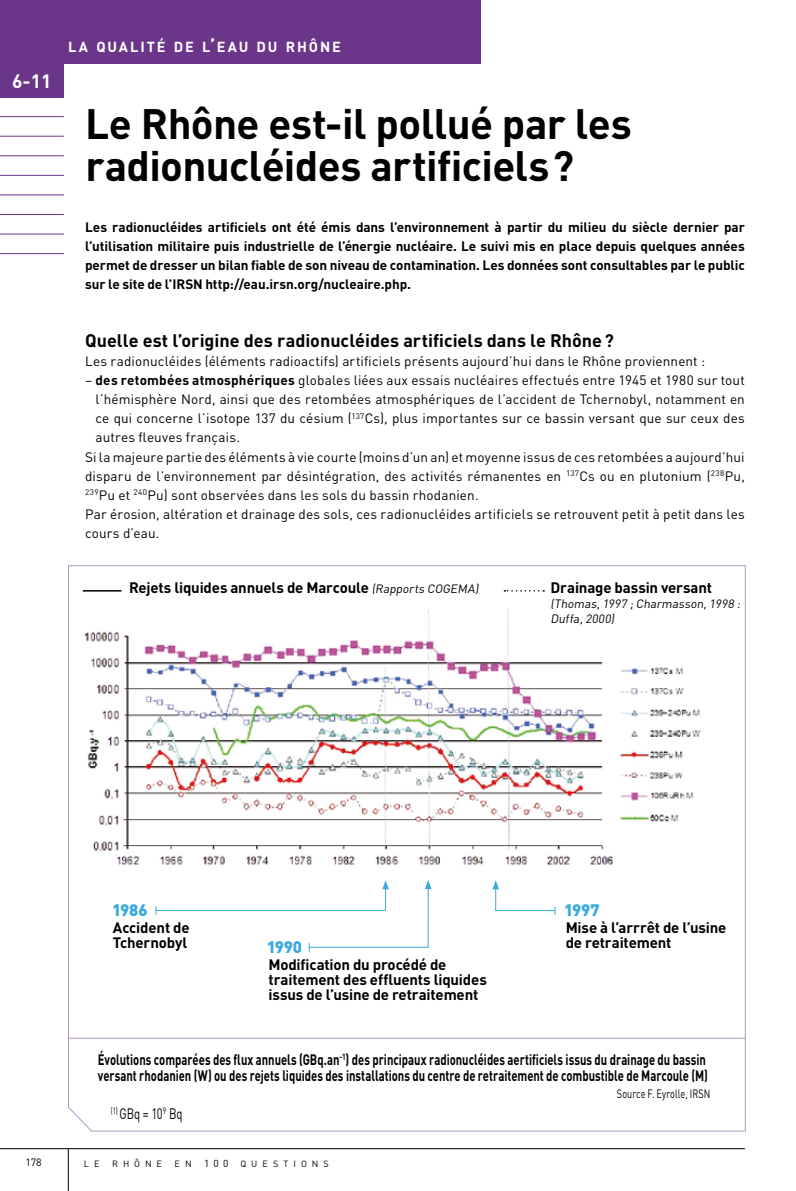
<style>
.page{position:relative;width:796px;height:1191px;background:#fff}
.page>*{position:absolute;margin:0;border:0;box-sizing:border-box;transform-origin:0 0}
.t1{font:700 42px/42px "DIN";letter-spacing:-.015em;color:#000}
.t2{font:700 19.2px "DIN";color:#fff}
.t3{font:700 18px "DIN";color:#000}
.t4{font:900 16.5px "DIN";letter-spacing:-.01em;color:#3aaadc}
.t5{font:700 15px/16.5px "DIN";letter-spacing:-.005em;color:#000;scale:.75 1}
.t6{font:700 15px/15px "DIN";letter-spacing:-.005em;color:#000}
.t7{font:15px "DIN";letter-spacing:-.005em;color:#000;scale:.75 1}
.t8{font:700 14.4px "DIN";letter-spacing:.135em;color:#fff}
.t9{font:13.5px "DIN";letter-spacing:.01em;color:#000}
.t10{font:700 13.5px/19.2px "DIN";letter-spacing:-.005em;color:#000;text-align:justify}
.t11{font:12px/15px "DIN";letter-spacing:.01em;color:#000}
.t12{font:12px "DIN";letter-spacing:.01em;color:#000;scale:.75 1}
.t13{font:10.5px "DIN";color:#000}
.t14{font:9px "DIN";letter-spacing:.555em;color:#000}
.s1{font-size:19.2px}
.s2{font-weight:700}
.s3{font-weight:400;font-size:12px}
.s4{font-size:10.2px}
</style>
<div class="page">
<hr style="left:68px;top:1148px;width:1px;height:43px;background:#000">
<hr style="left:0;top:1148px;width:744px;height:1px;background:#000">
<div style="left:0;top:0;width:480px;height:64px;background:#6b368a"></div>
<div style="left:0;top:0;width:64px;height:98px;background:#6b368a"></div>
<hr style="left:0;top:116px;width:64px;height:1px;background:#6b368a">
<hr style="left:0;top:136px;width:64px;height:1px;background:#6b368a">
<hr style="left:0;top:155px;width:64px;height:1px;background:#6b368a">
<hr style="left:0;top:175px;width:64px;height:1px;background:#6b368a">
<hr style="left:0;top:194px;width:64px;height:1px;background:#6b368a">
<hr style="left:0;top:214px;width:64px;height:1px;background:#6b368a">
<hr style="left:0;top:234px;width:64px;height:1px;background:#6b368a">
<hr style="left:0;top:253px;width:64px;height:1px;background:#6b368a">
<svg style="left:68px;top:565px;width:677px;height:566px"></svg>
<h2 class="t2" style="left:12px;top:68px;width:41px">6-11</h2>
<p class="t8" style="left:68px;top:37px;width:274px">LA QUALITÉ DE L<span class="s1">’</span>EAU DU RHÔNE</p>
<h1 class="t1" style="left:85px;top:101px;width:548px">Le Rhône est-il pollué par les radionucléides artificiels?</h1>
<p class="t10" style="left:85px;top:217px;width:661px">Les radionucléides artificiels ont été émis dans l’environnement à partir du milieu du siècle dernier par l’utilisation militaire puis industrielle de l’énergie nucléaire. Le suivi mis en place depuis quelques années permet de dresser un bilan fiable de son niveau de contamination. Les données sont consultables par le public sur le site de l’IRSN http://eau.irsn.org/nucleaire.php.</p>
<h3 class="t3" style="left:85px;top:328px;width:530px">Quelle est l’origine des radionucléides artificiels dans le Rhône?</h3>
<p class="t9" style="left:85px;top:352px;width:621px">Les radionucléides (éléments radioactifs) artificiels présents aujourd’hui dans le Rhône proviennent :</p>
<p class="t9" style="left:85px;top:372px;width:661px">– <span class="s2">des retombées atmosphériques</span> globales liées aux essais nucléaires effectués entre 1945 et 1980 sur tout</p>
<p class="t9" style="left:95px;top:391px;width:650px">l’hémisphère Nord, ainsi que des retombées atmosphériques de l’accident de Tchernobyl, notamment en</p>
<p class="t9" style="left:95px;top:410px;width:650px">ce qui concerne l’isotope 137 du césium (<sup>137</sup>Cs), plus importantes sur ce bassin versant que sur ceux des</p>
<p class="t9" style="left:95px;top:429px;width:146px">autres fleuves français.</p>
<p class="t9" style="left:85px;top:448px;width:660px">Si la majeure partie des éléments à vie courte (moins d’un an) et moyenne issus de ces retombées a aujourd’hui</p>
<p class="t9" style="left:85px;top:467px;width:661px">disparu de l’environnement par désintégration, des activités rémanentes en <sup>137</sup>Cs ou en plutonium (<sup>238</sup>Pu,</p>
<p class="t9" style="left:85px;top:486px;width:395px"><sup>239</sup>Pu et <sup>240</sup>Pu) sont observées dans les sols du bassin rhodanien.</p>
<p class="t9" style="left:85px;top:505px;width:661px">Par érosion, altération et drainage des sols, ces radionucléides artificiels se retrouvent petit à petit dans les</p>
<p class="t9" style="left:85px;top:525px;width:76px">cours d’eau.</p>
<p class="t6" style="left:129px;top:579px;width:353px">Rejets liquides annuels de Marcoule <span class="s3">(Rapports COGEMA)</span></p>
<p class="t6" style="left:550px;top:579px;width:163px">Drainage bassin versant</p>
<p class="t11" style="left:550px;top:595px;width:193px">(Thomas,1997 ;Charmasson,1998 :<br>Duffa,2000)</p>
<p class="t4" style="left:112px;top:899px;width:37px">1986</p>
<p class="t6" style="left:113px;top:919px;width:78px">Accident de<br>Tchernobyl</p>
<p class="t4" style="left:267px;top:935px;width:37px">1990</p>
<p class="t6" style="left:268px;top:956px;width:220px">Modification du procédé de traitement des effluents liquides issus de l’usine de retraitement</p>
<p class="t4" style="left:564px;top:898px;width:37px">1997</p>
<p class="t6" style="left:565px;top:919px;width:162px">Mise à l’arrrêt de l’usine de retraitement</p>
<p class="t5" style="left:98px;top:1050px;width:814px">Évolutions comparées des flux annuels (GBq.an<sup>-1</sup>) des principaux radionucléides aertificiels issus du drainage du bassin versant rhodanien (W) ou des rejets liquides des installations du centre de retraitement de combustible de Marcoule (M)</p>
<p class="t12" style="left:616px;top:1086px;width:126px">Source F. Eyrolle, IRSN</p>
<p class="t7" style="left:111px;top:1103px;width:97px"><sup>(1)</sup> GBq = 10<sup>9</sup> Bq</p>
<p class="t13" style="left:25px;top:1155px;width:18px">178</p>
<p class="t14" style="left:84px;top:1158px;width:17px">L E</p>
<p class="t14" style="left:112px;top:1158px;width:51px">RHÔNE</p>
<p class="t14" style="left:174px;top:1158px;width:156px">EN <span class="s4">100</span> QUESTIONS</p>
</div>
